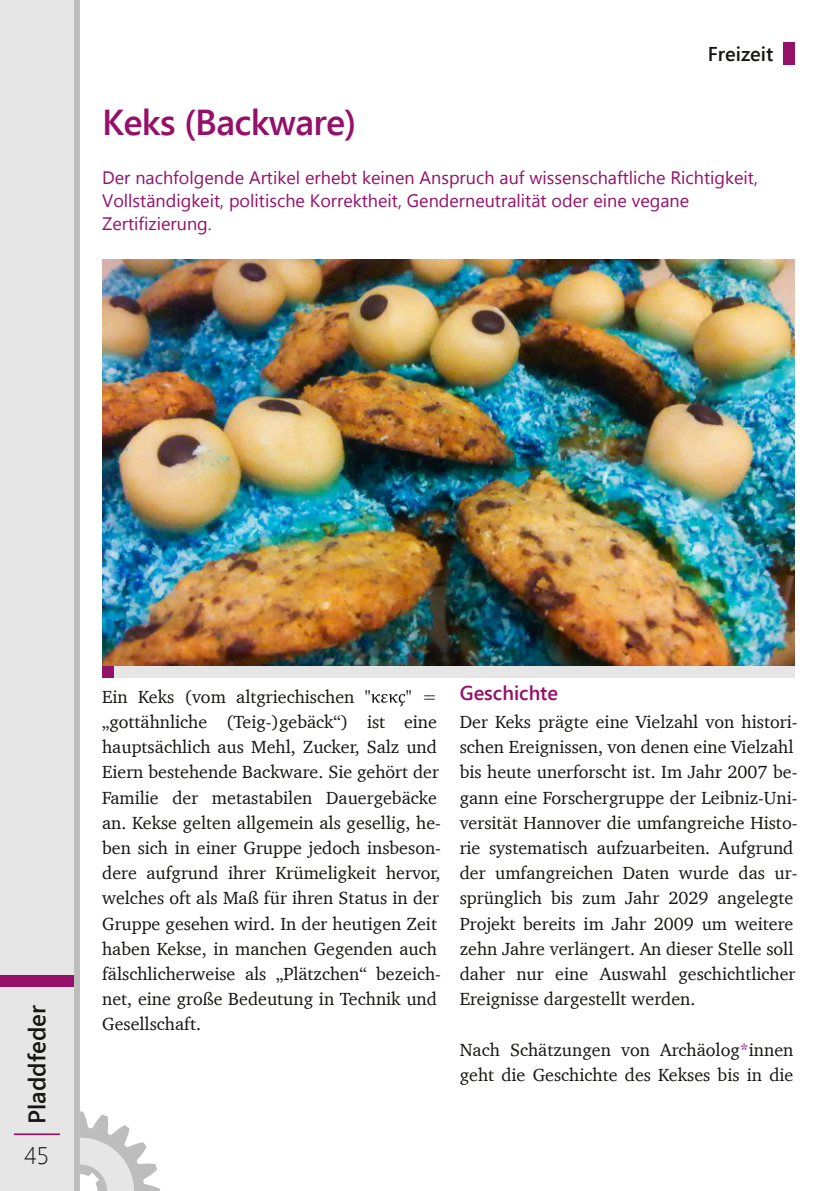
<style>
.page{position:relative;width:840px;height:1191px;background:#fff}
.page>*{position:absolute;margin:0;border:0;box-sizing:border-box;transform-origin:0 0}
.t1{font:600 36px "Segoe UI";letter-spacing:-.02em;color:#941069}
.t2{font:600 24px "Segoe UI";color:#161614}
.t3{font:300 24px "Segoe UI";color:#161614}
.t4{font:600 20px "Segoe UI";color:#941069}
.t5{font:600 20px "Segoe UI";color:#161614}
.t6{font:18px/25.2px "Charter";color:#161614}
.t7{font:18px/23px "Segoe UI";color:#941069}
.s1{color:#941069}
</style>
<div class="page">
<svg style="left:79px;top:1111px;width:81px;height:80px"></svg>
<div style="left:62px;top:0;width:17px;height:1191px;background:#bdbdbd"></div>
<div style="left:0;top:0;width:74px;height:1191px;background:#e6e6e6"></div>
<div style="left:0;top:975px;width:74px;height:11px;background:#941069"></div>
<hr style="left:14px;top:1133px;width:46px;height:2px;background:#941069">
<svg style="left:371px;top:694px;width:34px;height:12px"></svg>
<img style="left:102px;top:260px;width:692px;height:406px">
<div style="left:102px;top:666px;width:692px;height:11px;background:#e6e6e6"></div>
<div style="left:102px;top:666px;width:11px;height:11px;background:#941069"></div>
<div style="left:782px;top:43px;width:12px;height:22px;background:#941069"></div>
<p class="t5" style="left:707px;top:46px;width:67px">Freizeit</p>
<h1 class="t1" style="left:102px;top:108px;width:256px">Keks (Backware)</h1>
<p class="t7" style="left:102px;top:168px;width:657px">Der nachfolgende Artikel erhebt keinen Anspruch auf wissenschaftliche Richtigkeit,<br>Vollständigkeit, politische Korrektheit, Genderneutralität oder eine vegane<br>Zertifizierung.</p>
<h2 class="t2" style="left:27px;top:1124px;width:120px;rotate:-90deg">Pladdfeder</h2>
<h2 class="t3" style="left:25px;top:1141px;width:26px">45</h2>
<p class="t6" style="left:102px;top:685px;width:340px;text-indent:303px">" = „gottähnliche (Teig-)gebäck“) ist eine hauptsächlich aus Mehl, Zucker, Salz und Eiern bestehende Backware. Sie gehört der Familie der metastabilen Dauergebäcke an. Kekse gelten allgemein als gesellig, he&shy;ben sich in einer Gruppe jedoch insbeson&shy;dere aufgrund ihrer Krümeligkeit hervor, welches oft als Maß für ihren Status in der Gruppe gesehen wird. In der heutigen Zeit haben Kekse, in manchen Gegenden auch fälschlicherweise als „Plätzchen“ bezeich&shy;net, eine große Bedeutung in Technik und Gesellschaft.</p>
<p class="t4" style="left:459px;top:685px;width:100px">Geschichte</p>
<p class="t6" style="left:102px;top:685px;width:270px">Ein Keks (vom altgriechischen "</p>
<p class="t6" style="left:459px;top:710px;width:339px">Der Keks prägte eine Vielzahl von histori&shy;schen Ereignissen, von denen eine Vielzahl bis heute unerforscht ist. Im Jahr 2007 be&shy;gann eine Forschergruppe der Leibniz-Uni&shy;versität Hannover die umfangreiche Histo&shy;rie systematisch aufzuarbeiten. Aufgrund der umfangreichen Daten wurde das ur&shy;sprünglich bis zum Jahr 2029 angelegte Projekt bereits im Jahr 2009 um weitere zehn Jahre verlängert. An dieser Stelle soll daher nur eine Auswahl geschichtlicher Ereignisse dargestellt werden.</p>
<p class="t6" style="left:459px;top:1038px;width:335px">Nach Schätzungen von Archäolog<span class="s1">*</span>innen geht die Geschichte des Kekses bis in die</p>
</div>
